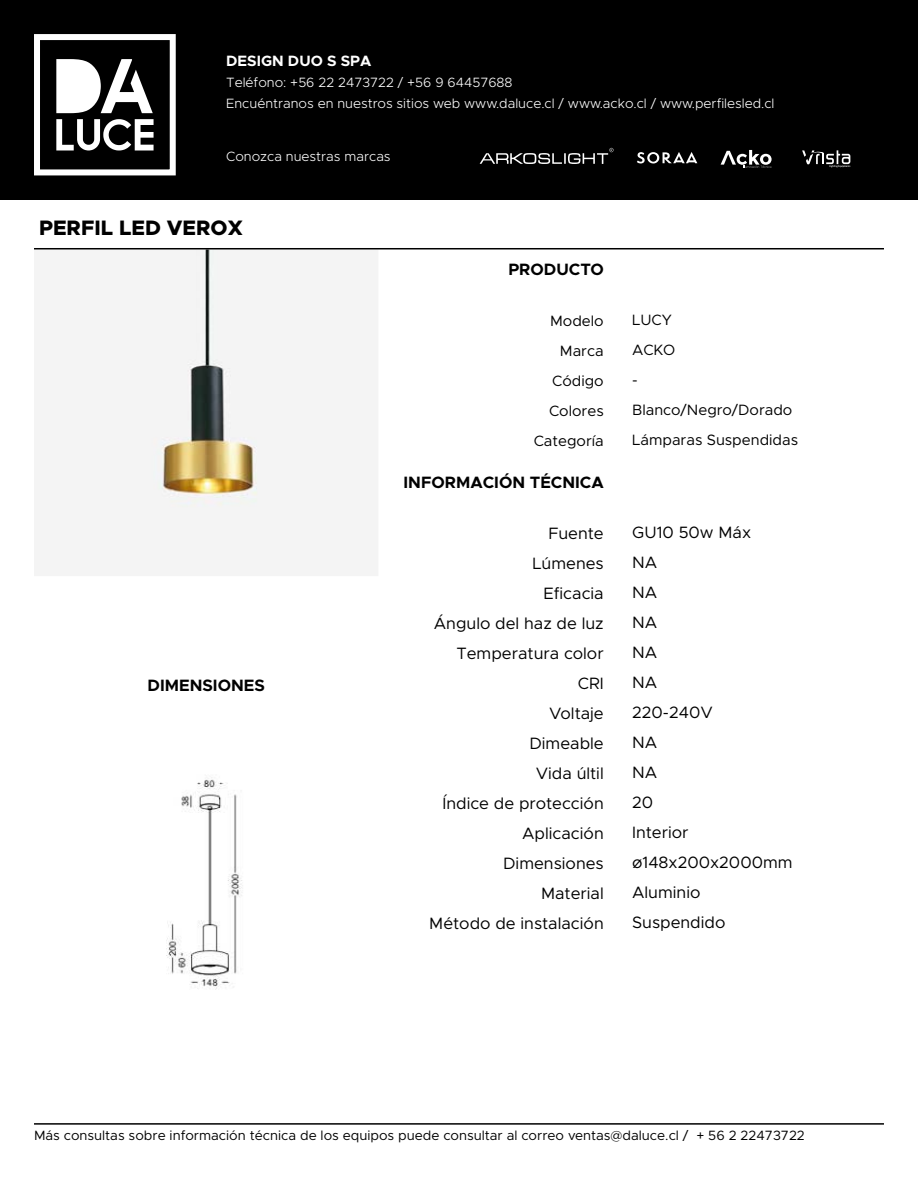
<style>
.page{position:relative;width:918px;height:1188px;background:#fff}
.page>*{position:absolute;margin:0;border:0;box-sizing:border-box;transform-origin:0 0}
.t1{font:800 21px "Metropolis";color:#000}
.t2{font:16.5px/30px "Metropolis";color:#000;text-align:right}
.t3{font:700 16.5px "Metropolis";color:#000}
.t4{font:15px/30px "Metropolis";color:#000;text-align:right}
.t5{font:700 15px "Metropolis";color:#fff}
.t6{font:300 13.5px/21px "Metropolis";color:#fff}
.t7{font:13.5px "Metropolis";color:#000}
</style>
<div class="page">
<div style="left:1px;top:0;width:917px;height:200px;background:#000"></div>
<div style="left:34px;top:34px;width:142px;height:141px;border:6px solid #fff"></div>
<svg style="left:56px;top:59px;width:97px;height:54px"></svg>
<svg style="left:56px;top:119px;width:98px;height:31px"></svg>
<svg style="left:480px;top:148px;width:134px;height:16px"></svg>
<svg style="left:721px;top:150px;width:51px;height:18px"></svg>
<svg style="left:637px;top:152px;width:60px;height:12px"></svg>
<svg style="left:802px;top:150px;width:48px;height:17px"></svg>
<div style="left:34px;top:249px;width:344px;height:327px;background:#f4f4f4"></div>
<hr style="left:34px;top:248px;width:850px;height:1px;background:#000">
<hr style="left:34px;top:1123px;width:850px;height:2px;background:#000">
<img style="left:166px;top:777px;width:77px;height:213px">
<p class="t5" style="left:226px;top:51px;width:147px">DESIGN DUO S SPA</p>
<p class="t6" style="left:226px;top:72px;width:550px">Teléfono: +56 22 2473722 / +56 9 64457688<br>Encuéntranos en nuestros sitios web www.daluce.cl / www.acko.cl / www.perfilesled.cl</p>
<p class="t6" style="left:226px;top:146px;width:166px">Conozca nuestras marcas</p>
<p class="t1" style="left:39px;top:214px;width:205px">PERFIL LED VEROX</p>
<p class="t3" style="left:148px;top:675px;width:119px">DIMENSIONES</p>
<p class="t3" style="left:508px;top:259px;width:97px">PRODUCTO</p>
<p class="t4" style="left:534px;top:306px;width:72px">Modelo<br>Marca<br>Código<br>Colores<br>Categoría</p>
<p class="t3" style="left:404px;top:472px;width:202px">INFORMACIÓN TÉCNICA</p>
<p class="t2" style="left:429px;top:519px;width:176px">Fuente<br>Lúmenes<br>Eficacia<br>Ángulo del haz de luz<br>Temperatura color<br>CRI<br>Voltaje<br>Dimeable<br>Vida últil<br>Índice de protección<br>Aplicación<br>Dimensiones<br>Material<br>Método de instalación</p>
<p class="t4" style="left:632px;top:305px;width:168px;text-align:left">LUCY<br>ACKO<br>-<br>Blanco/Negro/Dorado<br>Lámparas Suspendidas</p>
<p class="t2" style="left:632px;top:517px;width:162px;text-align:left">GU10 50w Máx<br>NA<br>NA<br>NA<br>NA<br>NA<br>220-240V<br>NA<br>NA<br>20<br>Interior ø148x200x2000mm<br>Aluminio<br>Suspendido</p>
<p class="t7" style="left:34px;top:1127px;width:772px">Más consultas sobre información técnica de los equipos puede consultar al correo ventas@daluce.cl / + 56 2 22473722</p>
</div>
